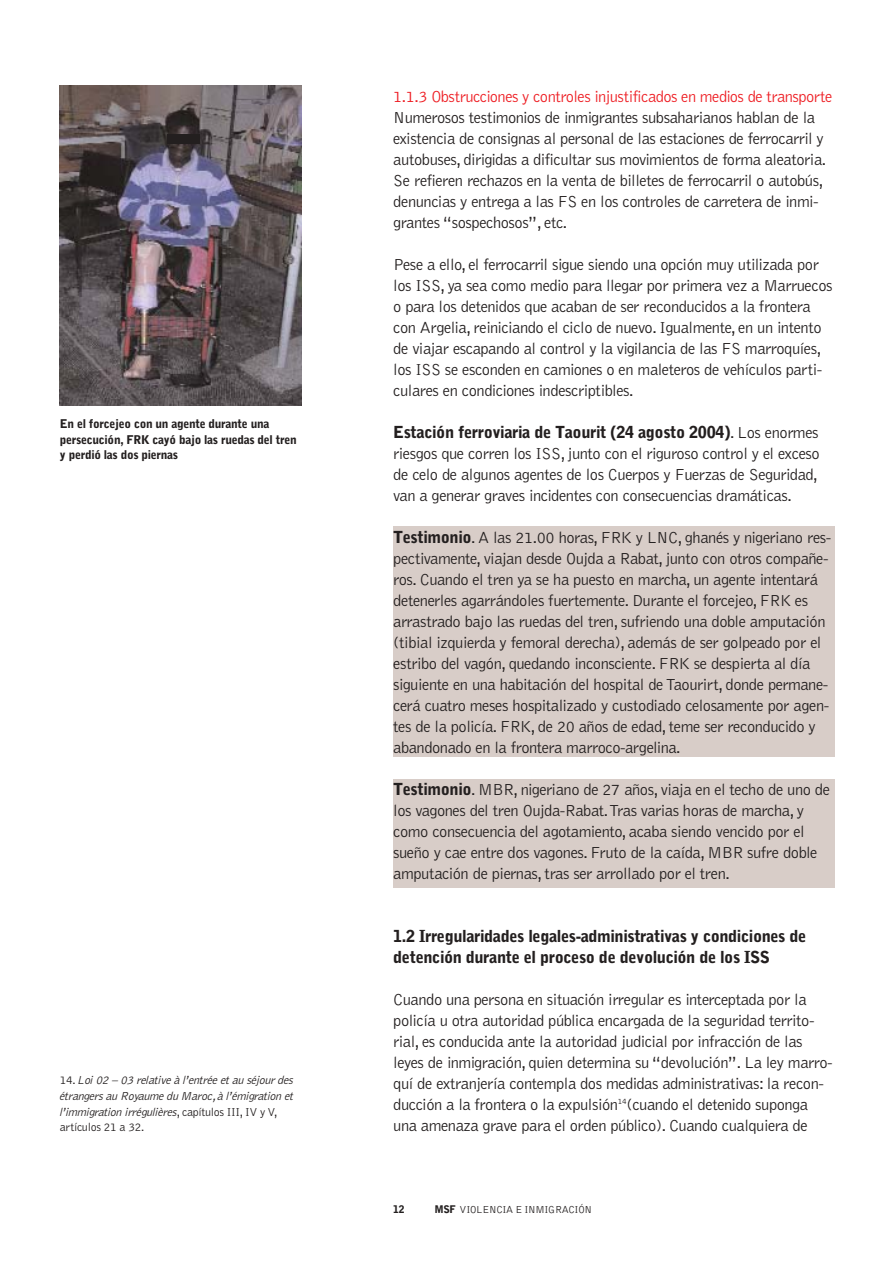
<style>
.page{position:relative;width:893px;height:1263px;background:#fff}
.page>*{position:absolute;margin:0;border:0;box-sizing:border-box;transform-origin:0 0}
.t1{font:300 16.5px/21px "Bell MSF";letter-spacing:-.03em;color:#231f1f}
.t2{font:900 16.5px/21px "Bell MSF";letter-spacing:-.03em;color:#231f1f}
.t3{font:300 16.5px "Bell MSF";letter-spacing:-.035em;color:#ee1e24}
.t4{font:italic 300 12px/15.8px "Bell MSF";letter-spacing:-.03em;color:#231f1f}
.t5{font:900 12px/15.8px "Bell MSF";letter-spacing:-.03em;color:#231f1f}
.t6{font:300 10.5px "Bell MSF";letter-spacing:-.03em;color:#231f1f}
.t7{font:900 10.5px "Bell MSF";color:#231f1f}
.s1{font-style:normal}
.s2{font-weight:900}
</style>
<div class="page">
<div style="left:393px;top:526px;width:441px;height:231px;background:#d8cdc8"></div>
<div style="left:393px;top:779px;width:441px;height:109px;background:#d8cdc8"></div>
<img style="left:60px;top:85px;width:241px;height:321px">
<div style="left:168px;top:134px;width:32px;height:9px;background:#231f1f"></div>
<p class="t5" style="left:60px;top:416px;width:238px">En el forcejeo con un agente durante una persecución, FRK cayó bajo las ruedas del tren y perdió las dos piernas</p>
<p class="t4" style="left:60px;top:1073px;width:235px"><span class="s1">14.</span> Loi 02 – 03 relative à l’entrée et au séjour des étrangers au Royaume du Maroc, à l’émigration et l’immigration irrégulières<span class="s1">, capítulos III, IV y V, artículos 21 a 32.</span></p>
<p class="t3" style="left:393px;top:91px;width:440px">1.1.3 Obstrucciones y controles injustificados en medios de transporte</p>
<p class="t1" style="left:393px;top:108px;width:434px">Numerosos testimonios de inmigrantes subsaharianos hablan de la existencia de consignas al personal de las estaciones de ferrocarril y autobuses, dirigidas a dificultar sus movimientos de forma aleatoria.<br>Se refieren rechazos en la venta de billetes de ferrocarril o autobús, denuncias y entrega a las FS en los controles de carretera de inmi&shy;grantes “sospechosos”, etc.</p>
<p class="t1" style="left:393px;top:255px;width:441px">Pese a ello, el ferrocarril sigue siendo una opción muy utilizada por los ISS, ya sea como medio para llegar por primera vez a Marruecos o para los detenidos que acaban de ser reconducidos a la frontera con Argelia, reiniciando el ciclo de nuevo. Igualmente, en un intento de viajar escapando al control y la vigilancia de las FS marroquíes, los ISS se esconden en camiones o en maleteros de vehículos parti&shy;culares en condiciones indescriptibles.</p>
<p class="t1" style="left:393px;top:423px;width:428px;text-align:justify"><span class="s2">Estación ferroviaria de Taourit (24 agosto 2004)</span>. Los enormes riesgos que corren los ISS, junto con el riguroso control y el exceso de celo de algunos agentes de los Cuerpos y Fuerzas de Seguridad, van a generar graves incidentes con consecuencias dramáticas.</p>
<p class="t1" style="left:393px;top:528px;width:439px"><span class="s2">Testimonio</span>. A las 21.00 horas, FRK y LNC, ghanés y nigeriano res&shy;pectivamente, viajan desde Oujda a Rabat, junto con otros compañe&shy;ros. Cuando el tren ya se ha puesto en marcha, un agente intentará detenerles agarrándoles fuertemente. Durante el forcejeo, FRK es arrastrado bajo las ruedas del tren, sufriendo una doble amputación (tibial izquierda y femoral derecha), además de ser golpeado por el estribo del vagón, quedando inconsciente. FRK se despierta al día siguiente en una habitación del hospital de Taourirt, donde permane&shy;cerá cuatro meses hospitalizado y custodiado celosamente por agen&shy;tes de la policía. FRK, de 20 años de edad, teme ser reconducido y abandonado en la frontera marroco-argelina.</p>
<p class="t1" style="left:393px;top:780px;width:438px"><span class="s2">Testimonio</span>. MBR, nigeriano de 27 años, viaja en el techo de uno de los vagones del tren Oujda-Rabat.Tras varias horas de marcha, y como consecuencia del agotamiento, acaba siendo vencido por el sueño y cae entre dos vagones. Fruto de la caída, MBR sufre doble amputación de piernas, tras ser arrollado por el tren.</p>
<p class="t2" style="left:393px;top:927px;width:414px">1.2 Irregularidades legales-administrativas y condiciones de detención durante el proceso de devolución de los ISS</p>
<p class="t1" style="left:393px;top:990px;width:441px">Cuando una persona en situación irregular es interceptada por la policía u otra autoridad pública encargada de la seguridad territo&shy;rial, es conducida ante la autoridad judicial por infracción de las leyes de inmigración, quien determina su “devolución”. La ley marro&shy;quí de extranjería contempla dos medidas administrativas: la recon&shy;ducción a la frontera o la expulsión<sup>14</sup>(cuando el detenido suponga una amenaza grave para el orden público). Cuando cualquiera de</p>
<p class="t7" style="left:393px;top:1205px;width:13px">12</p>
<p class="t6" style="left:434px;top:1206px;width:159px"><span class="s2">MSF</span> VIOLENCIA E INMIGRACIÓN</p>
</div>
